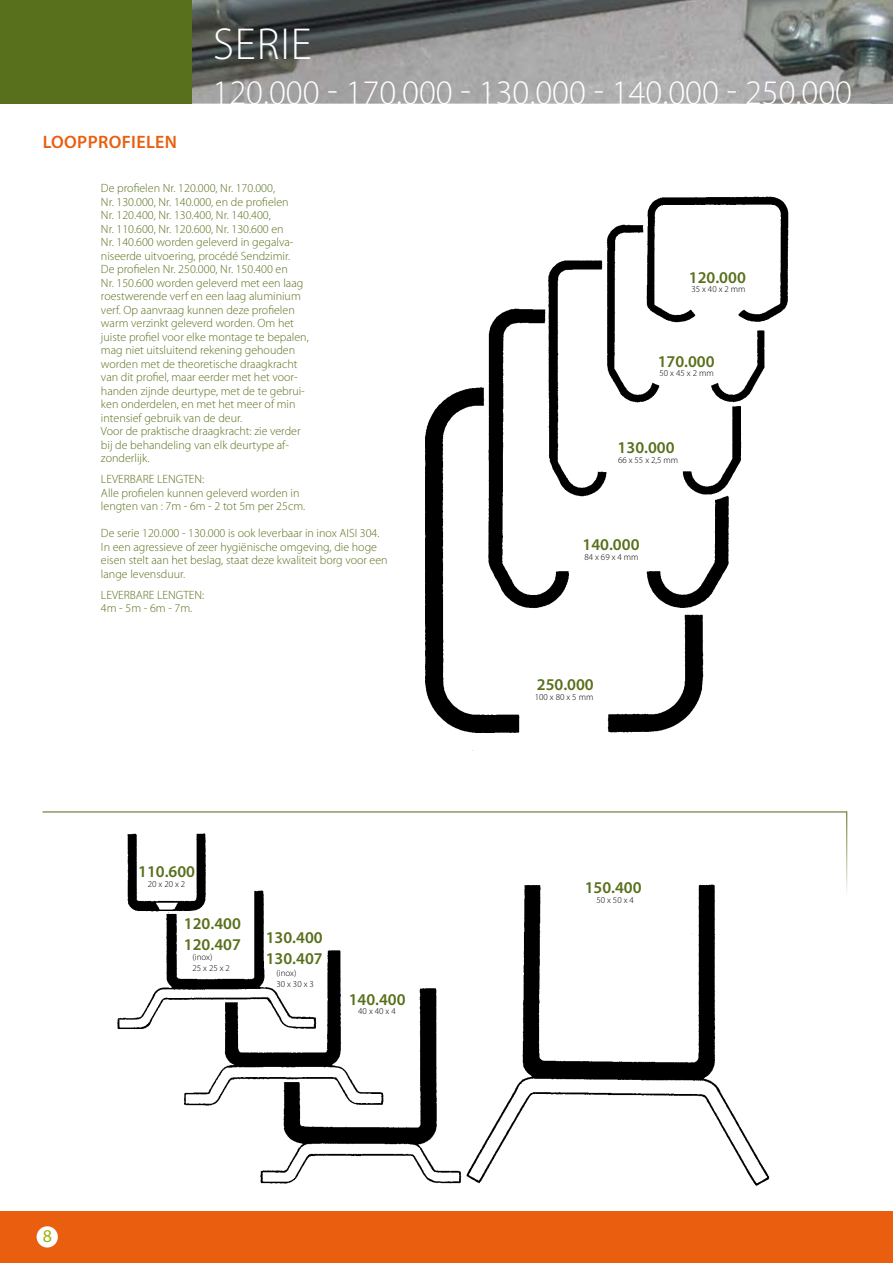
<style>
.page{position:relative;width:893px;height:1263px;background:#fff}
.page>*{position:absolute;margin:0;border:0;box-sizing:border-box;transform-origin:0 0}
.t1{font:300 45px "Myriad Pro";letter-spacing:.02em;color:#fff}
.t2{font:300 34.5px "Myriad Pro";color:#fff}
.t3{font:600 18px "Myriad Pro";letter-spacing:.02em;color:#e95e0f}
.t4{font:18px "Myriad Pro";color:#a0b20f}
.t5{font:600 16.5px/21px "Myriad Pro";color:#586f1b}
.t6{font:300 12px/13.5px "Myriad Pro";color:#586f1b}
.t7{font:300 9px/10.8px "Myriad Pro";color:#000}
</style>
<div class="page">
<img style="left:191px;top:0;width:681px;height:104px">
<div style="left:0;top:0;width:191px;height:104px;background:#586f1b"></div>
<div style="left:0;top:1212px;width:893px;height:51px;background:#e95e0f"></div>
<div style="left:37px;top:1226px;width:21px;height:21px;background:#fff;border-radius:50%"></div>
<img style="left:872px;top:0;width:21px;height:104px">
<img style="left:425px;top:196px;width:364px;height:555px">
<img style="left:117px;top:833px;width:653px;height:353px">
<hr style="left:43px;top:811px;width:804px;height:1px;background:#586f1b">
<hr style="left:846px;top:811px;width:1px;height:85px;background:#fff">
<h3 class="t3" style="left:43px;top:130px;width:133px">LOOPPROFIELEN</h3>
<h1 class="t1" style="left:213px;top:17px;width:100px">SERIE</h1>
<h2 class="t2" style="left:213px;top:72px;width:641px">120.000 - 170.000 - 130.000 - 140.000 - 250.000</h2>
<p class="t6" style="left:101px;top:182px;width:209px">De profielen Nr. 120.000, Nr. 170.000,<br>Nr. 130.000, Nr. 140.000, en de profielen<br>Nr. 120.400, Nr. 130.400, Nr. 140.400,<br>Nr. 110.600, Nr. 120.600, Nr. 130.600 en<br>Nr. 140.600 worden geleverd in gegalva&shy;niseerde uitvoering, procédé Sendzimir.<br>De profielen Nr. 250.000, Nr. 150.400 en<br>Nr. 150.600 worden geleverd met een laag roestwerende verf en een laag aluminium verf. Op aanvraag kunnen deze profielen warm verzinkt geleverd worden. Om het juiste profiel voor elke montage te bepalen, mag niet uitsluitend rekening gehouden worden met de theoretische draagkracht van dit profiel, maar eerder met het voor&shy;handen zijnde deurtype, met de te gebrui&shy;ken onderdelen, en met het meer of min intensief gebruik van de deur.<br>Voor de praktische draagkracht: zie verder bij de behandeling van elk deurtype af&shy;zonderlijk.</p>
<p class="t6" style="left:101px;top:473px;width:206px">LEVERBARE LENGTEN:<br>Alle profielen kunnen geleverd worden in lengten van : 7m - 6m - 2 tot 5m per 25cm.</p>
<p class="t6" style="left:101px;top:527px;width:288px">De serie 120.000 - 130.000 is ook leverbaar in inox AISI 304.<br>In een agressieve of zeer hygiënische omgeving, die hoge eisen stelt aan het beslag, staat deze kwaliteit borg voor een lange levensduur.</p>
<p class="t6" style="left:101px;top:588px;width:105px">LEVERBARE LENGTEN:<br>4m - 5m - 6m - 7m.</p>
<h3 class="t4" style="left:43px;top:1225px;width:11px">8</h3>
<h3 class="t5" style="left:138px;top:860px;width:58px">110.600</h3>
<p class="t7" style="left:148px;top:878px;width:39px">20 x 20 x 2</p>
<h3 class="t5" style="left:184px;top:913px;width:58px">120.400<br>120.407</h3>
<p class="t7" style="left:192px;top:952px;width:39px">(inox)<br>25 x 25 x 2</p>
<h3 class="t5" style="left:266px;top:926px;width:58px">130.400<br>130.407</h3>
<p class="t7" style="left:276px;top:968px;width:39px">(inox)<br>30 x 30 x 3</p>
<h3 class="t5" style="left:349px;top:988px;width:58px">140.400</h3>
<p class="t7" style="left:358px;top:1006px;width:39px">40 x 40 x 4</p>
<h3 class="t5" style="left:689px;top:266px;width:58px">120.000</h3>
<p class="t7" style="left:691px;top:284px;width:56px">35 x 40 x 2 mm</p>
<h3 class="t5" style="left:658px;top:351px;width:58px">170.000</h3>
<p class="t7" style="left:659px;top:367px;width:56px">50 x 45 x 2 mm</p>
<h3 class="t5" style="left:618px;top:437px;width:58px">130.000</h3>
<p class="t7" style="left:618px;top:454px;width:62px">66 x 55 x 2,5 mm</p>
<h3 class="t5" style="left:583px;top:534px;width:58px">140.000</h3>
<p class="t7" style="left:584px;top:551px;width:56px">84 x 69 x 4 mm</p>
<h3 class="t5" style="left:537px;top:674px;width:58px">250.000</h3>
<p class="t7" style="left:535px;top:691px;width:60px">100 x 80 x 5 mm</p>
<h3 class="t5" style="left:585px;top:876px;width:58px">150.400</h3>
<p class="t7" style="left:596px;top:894px;width:39px">50 x 50 x 4</p>
</div>
